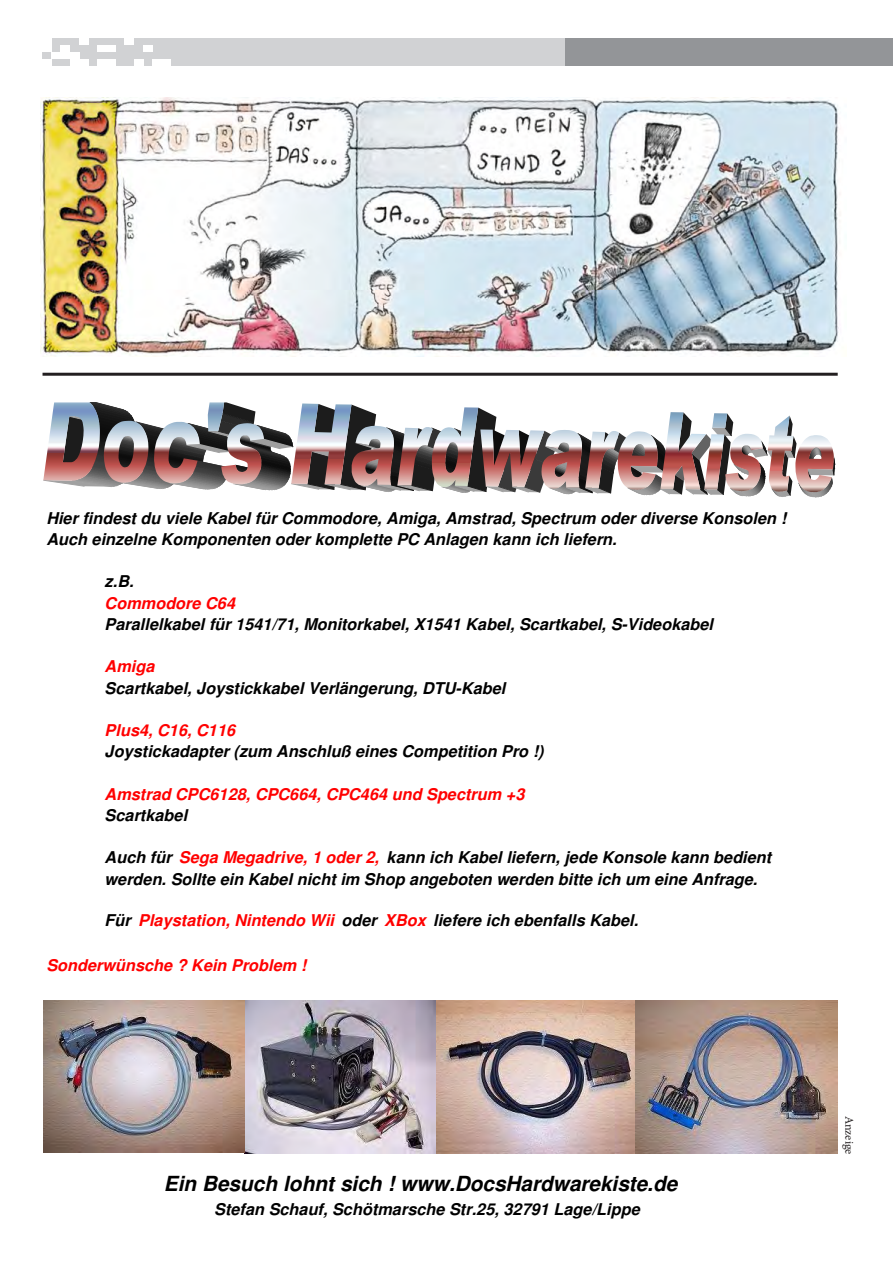
<style>
.page{position:relative;width:893px;height:1263px;background:#fff}
.page>*{position:absolute;margin:0;border:0;box-sizing:border-box;transform-origin:0 0}
.t1{font:italic 700 20.85px "Arial";letter-spacing:-.005em;color:#000}
.t2{font:italic 700 16.2px/21.3px "Arial";color:#000}
.t3{font:italic 700 16.2px "Arial";color:#f00}
.t4{font:12px "Minion Pro";color:#231f20}
.s1{color:#f00}
</style>
<div class="page">
<div style="left:43px;top:38px;width:522px;height:27px;background:#d1d2d4"></div>
<div style="left:565px;top:38px;width:328px;height:27px;background:#939598"></div>
<div style="left:143px;top:45px;width:9px;height:7px;background:#fff"></div>
<div style="left:52px;top:52px;width:9px;height:7px;background:#fff"></div>
<div style="left:61px;top:45px;width:9px;height:7px;background:#fff"></div>
<div style="left:43px;top:38px;width:9px;height:7px;background:#fff"></div>
<div style="left:125px;top:38px;width:9px;height:7px;background:#fff"></div>
<div style="left:79px;top:38px;width:9px;height:7px;background:#fff"></div>
<div style="left:97px;top:45px;width:10px;height:7px;background:#fff"></div>
<div style="left:107px;top:45px;width:9px;height:7px;background:#fff"></div>
<div style="left:43px;top:45px;width:9px;height:7px;background:#fff"></div>
<div style="left:61px;top:52px;width:9px;height:7px;background:#fff"></div>
<div style="left:70px;top:52px;width:9px;height:7px;background:#fff"></div>
<div style="left:70px;top:59px;width:9px;height:6px;background:#fff"></div>
<div style="left:79px;top:59px;width:9px;height:6px;background:#fff"></div>
<div style="left:97px;top:59px;width:10px;height:6px;background:#fff"></div>
<div style="left:107px;top:59px;width:9px;height:6px;background:#fff"></div>
<div style="left:134px;top:59px;width:9px;height:6px;background:#fff"></div>
<div style="left:152px;top:59px;width:9px;height:6px;background:#fff"></div>
<div style="left:161px;top:59px;width:10px;height:6px;background:#fff"></div>
<div style="left:43px;top:59px;width:9px;height:6px;background:#fff"></div>
<svg style="left:46px;top:402px;width:789px;height:96px"></svg>
<img style="left:43px;top:402px;width:57px;height:79px">
<img style="left:104px;top:421px;width:44px;height:62px">
<img style="left:154px;top:422px;width:46px;height:61px">
<img style="left:208px;top:402px;width:16px;height:29px">
<img style="left:221px;top:423px;width:43px;height:61px">
<img style="left:291px;top:403px;width:60px;height:81px">
<img style="left:352px;top:426px;width:42px;height:60px">
<img style="left:397px;top:427px;width:35px;height:58px">
<img style="left:432px;top:407px;width:46px;height:80px">
<img style="left:480px;top:429px;width:64px;height:58px">
<img style="left:541px;top:430px;width:41px;height:59px">
<img style="left:585px;top:431px;width:33px;height:57px">
<img style="left:618px;top:431px;width:40px;height:59px">
<img style="left:660px;top:412px;width:46px;height:77px">
<img style="left:704px;top:413px;width:23px;height:76px">
<img style="left:725px;top:434px;width:38px;height:57px">
<img style="left:768px;top:416px;width:25px;height:76px">
<img style="left:795px;top:435px;width:39px;height:57px">
<img style="left:44px;top:1001px;width:794px;height:153px">
<hr style="left:43px;top:373px;width:795px;height:3px;background:#231f20">
<img style="left:40px;top:98px;width:799px;height:258px">
<p class="t2" style="left:46px;top:509px;width:741px">Hier findest du viele Kabel für Commodore, Amiga, Amstrad, Spectrum oder diverse Konsolen !<br>Auch einzelne Komponenten oder komplette PC Anlagen kann ich liefern.</p>
<p class="t2" style="left:105px;top:572px;width:31px">z.B.</p>
<p class="t3" style="left:105px;top:597px;width:133px">Commodore C64</p>
<p class="t2" style="left:105px;top:615px;width:610px">Parallelkabel für 1541/71, Monitorkabel, X1541 Kabel, Scartkabel, S-Videokabel</p>
<p class="t3" style="left:105px;top:660px;width:51px">Amiga</p>
<p class="t2" style="left:105px;top:679px;width:402px">Scartkabel, Joystickkabel Verlängerung, DTU-Kabel</p>
<p class="t3" style="left:105px;top:724px;width:133px">Plus4, C16, C116</p>
<p class="t2" style="left:105px;top:742px;width:441px">Joystickadapter (zum Anschluß eines Competition Pro !)</p>
<p class="t3" style="left:105px;top:788px;width:422px">Amstrad CPC6128, CPC664, CPC464 und Spectrum +3</p>
<p class="t2" style="left:105px;top:806px;width:84px">Scartkabel</p>
<p class="t2" style="left:105px;top:847px;width:668px;line-height:22px">Auch für <span class="s1">Sega Megadrive, 1 oder 2,</span> kann ich Kabel liefern, jede Konsole kann bedient werden. Sollte ein Kabel nicht im Shop angeboten werden bitte ich um eine Anfrage.</p>
<p class="t2" style="left:105px;top:911px;width:535px">Für <span class="s1">Playstation, Nintendo Wii</span> oder <span class="s1">XBox</span> liefere ich ebenfalls Kabel.</p>
<p class="t3" style="left:46px;top:959px;width:261px">Sonderwünsche ? Kein Problem !</p>
<p class="t1" style="left:164px;top:1176px;width:515px">Ein Besuch lohnt sich ! www.DocsHardwarekiste.de</p>
<p class="t2" style="left:214px;top:1200px;width:427px">Stefan Schauf, Schötmarsche Str.25, 32791 Lage/Lippe</p>
<p class="t4" style="left:857px;top:1115px;width:40px;rotate:90deg">Anzeige</p>
</div>
